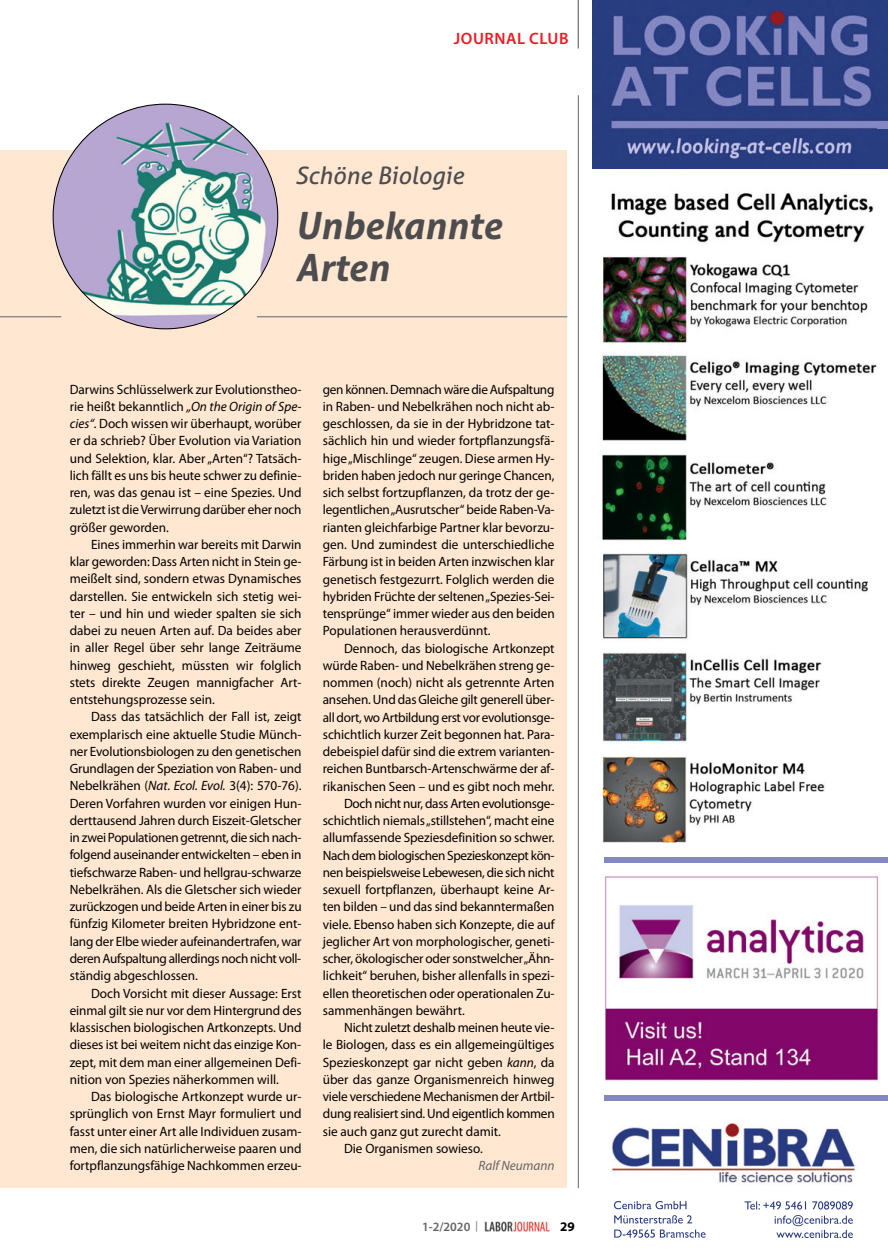
<style>
.page{position:relative;width:888px;height:1258px;background:#fff}
.page>*{position:absolute;margin:0;border:0;box-sizing:border-box;transform-origin:0 0}
.t1{font:italic 700 37.5px/42px "Aller";color:#4d4d4f}
.t2{font:italic 24px "Aller";color:#4d4d4f}
.t3{font:600 16.5px "Myriad Pro";letter-spacing:.03em;color:#ed1d24}
.t4{font:13.5px "Myriad Pro";letter-spacing:-.005em;color:#000}
.t5{font:13.5px "Myriad Pro";letter-spacing:-.025em;color:#000}
.t6{font:italic 13.5px "Myriad Pro";color:#636466}
.t7{font:700 13.2px "Myriad Pro";color:#000}
.t8{font:600 12.75px "Myriad Pro";color:#636466}
.s1{font-style:italic}
.s2{font-weight:400;font-size:10.5px}
</style>
<div class="page">
<hr style="left:578px;top:95px;width:1px;height:1093px;background:#636466">
<img style="left:485px;top:1221px;width:65px;height:11px">
<hr style="left:578px;top:0;width:1px;height:49px;background:#636466">
<div style="left:0;top:151px;width:567px;height:1037px;background:#ffe7d1"></div>
<img style="left:53px;top:104px;width:225px;height:225px;border-radius:112px">
<hr style="left:257px;top:316px;width:310px;height:1px;background:#636466">
<hr style="left:0;top:316px;width:61px;height:1px;background:#636466">
<img style="left:593px;top:169px;width:295px;height:1069px">
<img style="left:593px;top:0;width:295px;height:169px">
<img style="left:605px;top:857px;width:283px;height:5px">
<svg style="left:877px;top:121px;width:11px;height:7px"></svg>
<img style="left:605px;top:1095px;width:283px;height:5px">
<p class="t3" style="left:454px;top:28px;width:116px">JOURNAL CLUB</p>
<p class="t2" style="left:295px;top:161px;width:170px">Schöne Biologie</p>
<p class="t1" style="left:295px;top:204px;width:208px">Unbekannte<br>Arten</p>
<p class="t4" style="left:70px;top:381px;width:233px">Darwins Schlüsselwerk zur Evolutionstheo-</p>
<p class="t4" style="left:70px;top:398px;width:233px">rie heißt bekanntlich <span class="s1">„On the Origin of Spe-</span></p>
<p class="t4" style="left:70px;top:415px;width:233px"><span class="s1">cies“</span>. Doch wissen wir überhaupt, worüber</p>
<p class="t4" style="left:70px;top:432px;width:233px">er da schrieb? Über Evolution via Variation</p>
<p class="t4" style="left:70px;top:450px;width:233px">und Selektion, klar. Aber „Arten“? Tatsäch-</p>
<p class="t4" style="left:70px;top:467px;width:233px">lich fällt es uns bis heute schwer zu definie-</p>
<p class="t4" style="left:70px;top:484px;width:233px">ren, was das genau ist – eine Spezies. Und</p>
<p class="t4" style="left:70px;top:501px;width:233px">zuletzt ist die Verwirrung darüber eher noch</p>
<p class="t4" style="left:70px;top:519px;width:101px">größer geworden.</p>
<p class="t4" style="left:91px;top:536px;width:212px">Eines immerhin war bereits mit Darwin</p>
<p class="t4" style="left:70px;top:553px;width:233px">klar geworden: Dass Arten nicht in Stein ge-</p>
<p class="t4" style="left:70px;top:570px;width:233px">meißelt sind, sondern etwas Dyna misches</p>
<p class="t4" style="left:70px;top:588px;width:233px">darstellen. Sie entwickeln sich stetig wei-</p>
<p class="t4" style="left:70px;top:605px;width:233px">ter – und hin und wieder spalten sie sich</p>
<p class="t4" style="left:70px;top:622px;width:233px">dabei zu neuen Arten auf. Da beides aber</p>
<p class="t4" style="left:70px;top:639px;width:233px">in aller Regel über sehr lange Zeiträume</p>
<p class="t4" style="left:70px;top:657px;width:233px">hinweg geschieht, müssten wir folglich</p>
<p class="t4" style="left:70px;top:674px;width:233px">stets direkte Zeugen mannigfacher Art-</p>
<p class="t4" style="left:70px;top:691px;width:147px">entstehungsprozesse sein.</p>
<p class="t4" style="left:91px;top:708px;width:212px">Dass das tatsächlich der Fall ist, zeigt</p>
<p class="t4" style="left:70px;top:726px;width:233px">exemplarisch eine aktuelle Studie Münch-</p>
<p class="t4" style="left:70px;top:743px;width:233px">ner Evolutionsbiologen zu den genetischen</p>
<p class="t4" style="left:70px;top:760px;width:233px">Grundlagen der Speziation von Raben- und</p>
<p class="t4" style="left:70px;top:777px;width:233px">Nebelkrähen (<span class="s1">Nat. Ecol. Evol.</span> 3(4): 570-76).</p>
<p class="t4" style="left:70px;top:795px;width:233px">Deren Vorfahren wurden vor einigen Hun-</p>
<p class="t4" style="left:70px;top:812px;width:233px">derttausend Jahren durch Eiszeit-Gletscher</p>
<p class="t5" style="left:70px;top:829px;width:233px">in zwei Populationen getrennt, die sich nach-</p>
<p class="t4" style="left:70px;top:846px;width:233px">folgend auseinander entwickelten – eben in</p>
<p class="t4" style="left:70px;top:864px;width:233px">tiefschwarze Raben- und hell grau-schwarze</p>
<p class="t4" style="left:70px;top:881px;width:233px">Nebelkrähen. Als die Gletscher sich wieder</p>
<p class="t4" style="left:70px;top:898px;width:233px">zurückzogen und beide Arten in einer bis zu</p>
<p class="t4" style="left:70px;top:915px;width:233px">fünfzig Kilometer breiten Hybridzone ent-</p>
<p class="t4" style="left:70px;top:933px;width:233px">lang der Elbe wieder aufeinandertrafen, war</p>
<p class="t5" style="left:70px;top:950px;width:233px">deren Aufspaltung allerdings noch nicht voll-</p>
<p class="t4" style="left:70px;top:967px;width:130px">ständig abgeschlossen.</p>
<p class="t4" style="left:91px;top:985px;width:212px">Doch Vorsicht mit dieser Aussage: Erst</p>
<p class="t4" style="left:70px;top:1002px;width:233px">einmal gilt sie nur vor dem Hintergrund des</p>
<p class="t4" style="left:70px;top:1019px;width:233px">klassischen biologischen Artkonzepts. Und</p>
<p class="t4" style="left:70px;top:1036px;width:233px">dieses ist bei weitem nicht das einzige Kon-</p>
<p class="t4" style="left:70px;top:1054px;width:233px">zept, mit dem man einer allgemeinen Defi-</p>
<p class="t4" style="left:70px;top:1071px;width:211px">nition von Spezies näherkommen will.</p>
<p class="t4" style="left:91px;top:1088px;width:212px">Das biologische Artkonzept wurde ur-</p>
<p class="t4" style="left:70px;top:1105px;width:233px">sprünglich von Ernst Mayr formuliert und</p>
<p class="t4" style="left:70px;top:1123px;width:233px">fasst unter einer Art alle Individuen zusam-</p>
<p class="t4" style="left:70px;top:1140px;width:233px">men, die sich natürlicherweise paaren und</p>
<p class="t4" style="left:70px;top:1157px;width:233px">fortpflanzungsfähige Nachkommen erzeu-</p>
<p class="t5" style="left:323px;top:381px;width:233px">gen können. Demnach wäre die Aufspaltung</p>
<p class="t4" style="left:323px;top:398px;width:233px">in Raben- und Nebelkrähen noch nicht ab-</p>
<p class="t4" style="left:323px;top:415px;width:233px">geschlossen, da sie in der Hybridzone tat-</p>
<p class="t4" style="left:323px;top:433px;width:233px">sächlich hin und wieder fortpflanzungsfä-</p>
<p class="t4" style="left:323px;top:450px;width:233px">hige „Mischlinge“ zeugen. Diese armen Hy-</p>
<p class="t4" style="left:323px;top:467px;width:233px">briden haben jedoch nur geringe Chancen,</p>
<p class="t4" style="left:323px;top:484px;width:233px">sich selbst fortzupflanzen, da trotz der ge-</p>
<p class="t4" style="left:323px;top:502px;width:233px">legentlichen „Ausrutscher“ beide Raben-Va-</p>
<p class="t4" style="left:323px;top:519px;width:233px">rianten gleichfarbige Partner klar bevorzu-</p>
<p class="t4" style="left:323px;top:536px;width:233px">gen. Und zumindest die unterschiedliche</p>
<p class="t4" style="left:323px;top:553px;width:233px">Färbung ist in beiden Arten inzwischen klar</p>
<p class="t4" style="left:323px;top:571px;width:233px">genetisch festgezurrt. Folglich werden die</p>
<p class="t4" style="left:323px;top:588px;width:233px">hybriden Früchte der seltenen „Spezies-Sei-</p>
<p class="t4" style="left:323px;top:605px;width:233px">tensprünge“ immer wieder aus den beiden</p>
<p class="t4" style="left:323px;top:622px;width:169px">Populationen herausverdünnt.</p>
<p class="t4" style="left:344px;top:640px;width:212px">Dennoch, das biologische Artkonzept</p>
<p class="t4" style="left:323px;top:657px;width:233px">würde Raben- und Nebelkrähen streng ge-</p>
<p class="t4" style="left:323px;top:674px;width:233px">nommen (noch) nicht als getrennte Arten</p>
<p class="t4" style="left:323px;top:691px;width:233px">ansehen. Und das Gleiche gilt generell über-</p>
<p class="t5" style="left:323px;top:709px;width:233px">all dort, wo Artbildung erst vor evolutionsge-</p>
<p class="t4" style="left:323px;top:726px;width:233px">schichtlich kurzer Zeit begonnen hat. Para-</p>
<p class="t4" style="left:323px;top:743px;width:233px">debeispiel dafür sind die extrem varianten-</p>
<p class="t4" style="left:323px;top:760px;width:233px">reichen Buntbarsch-Artenschwärme der af-</p>
<p class="t4" style="left:323px;top:778px;width:233px">rikanischen Seen – und es gibt noch mehr.</p>
<p class="t5" style="left:344px;top:795px;width:212px">Doch nicht nur, dass Arten evolutionsge-</p>
<p class="t4" style="left:323px;top:812px;width:233px">schichtlich niemals „stillstehen“, macht eine</p>
<p class="t4" style="left:323px;top:829px;width:233px">allumfassende Speziesdefinition so schwer.</p>
<p class="t5" style="left:323px;top:847px;width:233px">Nach dem biologischen Spezieskonzept kön-</p>
<p class="t5" style="left:323px;top:864px;width:233px">nen beispielsweise Lebewesen, die sich nicht</p>
<p class="t4" style="left:323px;top:881px;width:233px">sexuell fortpflanzen, überhaupt keine Ar-</p>
<p class="t4" style="left:323px;top:898px;width:233px">ten bilden – und das sind bekanntermaßen</p>
<p class="t4" style="left:323px;top:916px;width:233px">viele. Ebenso haben sich Konzepte, die auf</p>
<p class="t4" style="left:323px;top:933px;width:233px">jeglicher Art von morphologischer, geneti-</p>
<p class="t4" style="left:323px;top:950px;width:233px">scher, ökologischer oder sonstwelcher „Ähn-</p>
<p class="t4" style="left:323px;top:967px;width:233px">lichkeit“ beruhen, bisher allenfalls in spezi-</p>
<p class="t4" style="left:323px;top:985px;width:233px">ellen theoretischen oder operationalen Zu-</p>
<p class="t4" style="left:323px;top:1002px;width:144px">sammenhängen bewährt.</p>
<p class="t4" style="left:344px;top:1019px;width:212px">Nicht zuletzt deshalb meinen heute vie-</p>
<p class="t4" style="left:323px;top:1036px;width:233px">le Biologen, dass es ein allgemeingültiges</p>
<p class="t4" style="left:323px;top:1054px;width:233px">Spezieskonzept gar nicht geben <span class="s1">kann</span>, da</p>
<p class="t4" style="left:323px;top:1071px;width:233px">über das ganze Organismenreich hinweg</p>
<p class="t4" style="left:323px;top:1088px;width:233px">viele verschiedene Mechanismen der Artbil-</p>
<p class="t4" style="left:323px;top:1105px;width:233px">dung realisiert sind. Und eigentlich kommen</p>
<p class="t4" style="left:323px;top:1123px;width:180px">sie auch ganz gut zurecht damit.</p>
<p class="t4" style="left:344px;top:1140px;width:140px">Die Organismen sowieso.</p>
<p class="t6" style="left:479px;top:1157px;width:77px">Ralf Neumann</p>
<p class="t8" style="left:422px;top:1218px;width:57px">1-2/2020 <span class="s2">|</span></p>
<p class="t7" style="left:560px;top:1218px;width:16px">29</p>
</div>
